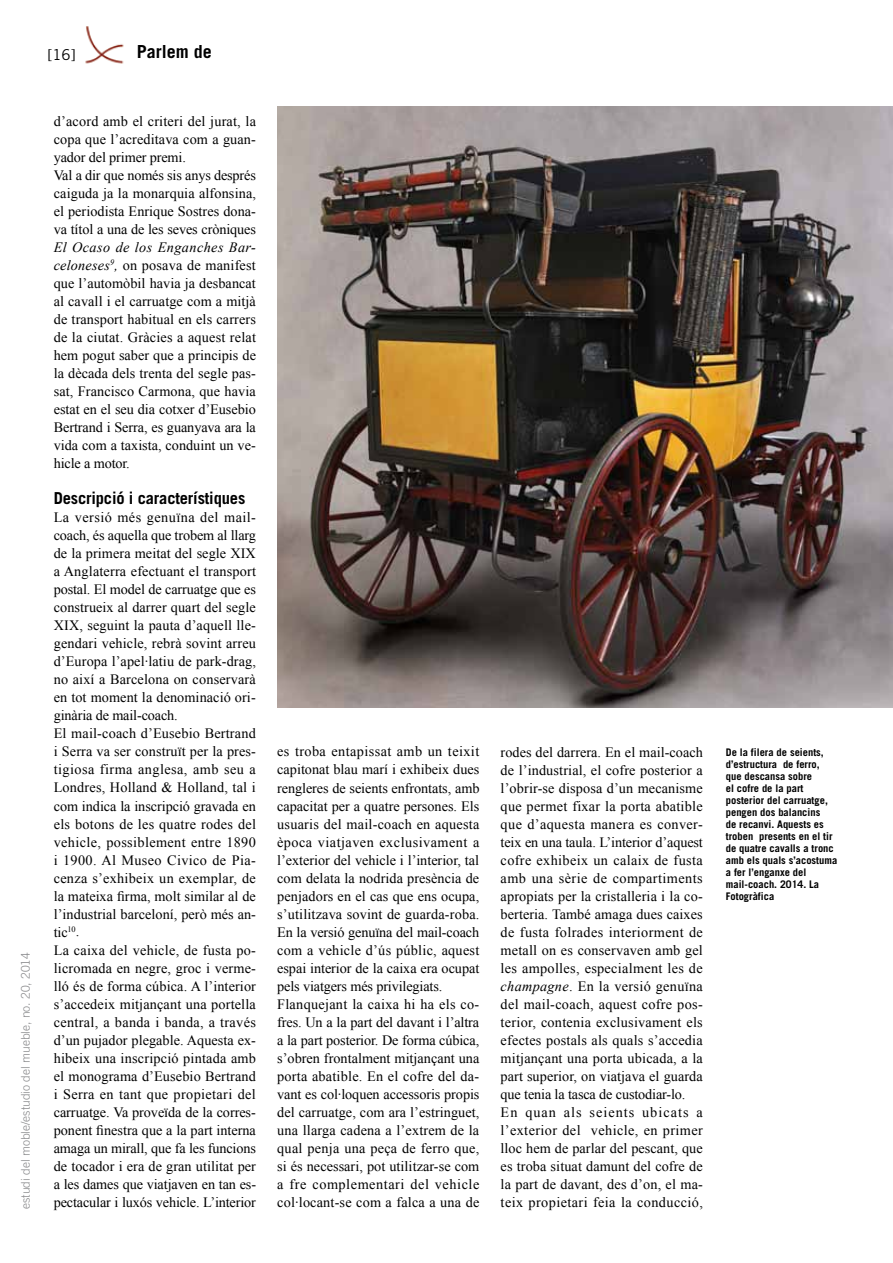
<style>
.page{position:relative;width:893px;height:1263px;background:#fff}
.page>*{position:absolute;margin:0;border:0;box-sizing:border-box;transform-origin:0 0}
.t1{font:700 18px "Trade Gothic";color:#000}
.t2{font:700 16.5px "Trade Gothic";letter-spacing:-.01em;color:#000}
.t3{font:15px "Trade Gothic";color:#000}
.t4{font:14.25px/18px "Times New Roman";letter-spacing:.01em;color:#000}
.t5{font:300 12px "Trade Gothic";color:#87888a}
.t6{font:700 10.5px/12px "Trade Gothic";color:#000}
.s1{font-style:italic}
</style>
<div class="page">
<img style="left:85px;top:26px;width:39px;height:38px">
<img style="left:277px;top:106px;width:616px;height:602px">
<p class="t3" style="left:47px;top:46px;width:30px">[16]</p>
<p class="t1" style="left:137px;top:41px;width:77px">Parlem de</p>
<p class="t5" style="left:18px;top:1209px;width:258px;rotate:-90deg">estudi del moble/estudio del mueble, no. 20, 2014</p>
<p class="t4" style="left:54px;top:112px;width:204px">d’acord amb el criteri del jurat, la copa que l’acreditava com a guan&shy;yador del primer premi.<br>Val a dir que només sis anys després caiguda ja la monarquia alfonsina, el periodista Enrique Sostres dona&shy;va títol a una de les seves cròniques</p>
<p class="t4" style="left:54px;top:238px;width:204px;text-align:justify"><span class="s1">El Ocaso de los Enganches Bar&shy;celoneses</span><sup>9</sup><span class="s1">,</span> on posava de manifest que l’automòbil havia ja desbancat al cavall i el carruatge com a mitjà de transport habitual en els carrers de la ciutat. Gràcies a aquest relat hem pogut saber que a principis de la dècada dels trenta del segle pas&shy;sat, Francisco Carmona, que havia estat en el seu dia cotxer d’Eusebio Bertrand i Serra, es guanyava ara la vida com a taxista, conduint un ve&shy;hicle a motor.</p>
<p class="t2" style="left:54px;top:488px;width:193px">Descripció i característiques</p>
<p class="t4" style="left:54px;top:508px;width:204px">La versió més genuïna del mail&shy;coach, és aquella que trobem al llarg de la primera meitat del segle XIX a Anglaterra efectuant el transport postal. El model de carruatge que es construeix al darrer quart del segle XIX, seguint la pauta d’aquell lle&shy;gendari vehicle, rebrà sovint arreu d’Europa l’apel·latiu de park-drag, no així a Barcelona on conservarà en tot moment la denominació ori&shy;ginària de mail-coach.<br>El mail-coach d’Eusebio Bertrand i Serra va ser construït per la pres&shy;tigiosa firma anglesa, amb seu a Londres, Holland &amp; Holland, tal i com indica la inscripció gravada en els botons de les quatre rodes del vehicle, possiblement entre 1890 i 1900. Al Museo Civico de Pia&shy;cenza s’exhibeix un exemplar, de la mateixa firma, molt similar al de l’industrial barceloní, però més an&shy;tic<sup>10</sup>.<br>La caixa del vehicle, de fusta po&shy;licromada en negre, groc i verme&shy;lló és de forma cúbica. A l’interior s’accedeix mitjançant una portella central, a banda i banda, a través d’un pujador plegable. Aquesta ex&shy;hibeix una inscripció pintada amb el monograma d’Eusebio Bertrand i Serra en tant que propietari del carruatge. Va proveïda de la corres&shy;ponent finestra que a la part interna amaga un mirall, que fa les funcions de tocador i era de gran utilitat per a les dames que viatjaven en tan es&shy;pectacular i luxós vehicle. L’interior</p>
<p class="t4" style="left:277px;top:742px;width:204px">es troba entapissat amb un teixit capitonat blau marí i exhibeix dues rengleres de seients enfrontats, amb capacitat per a quatre persones. Els usuaris del mail-coach en aquesta època viatjaven exclusivament a l’exterior del vehicle i l’interior, tal com delata la nodrida presència de penjadors en el cas que ens ocupa, s’utilitzava sovint de guarda-roba.<br>En la versió genuïna del mail-coach com a vehicle d’ús públic, aquest espai interior de la caixa era ocupat pels viatgers més privilegiats.<br>Flanquejant la caixa hi ha els co&shy;fres. Un a la part del davant i l’altra a la part posterior. De forma cúbica, s’obren frontalment mitjançant una porta abatible. En el cofre del da&shy;vant es col·loquen accessoris propis del carruatge, com ara l’estringuet, una llarga cadena a l’extrem de la qual penja una peça de ferro que, si és necessari, pot utilitzar-se com a fre complementari del vehicle col·locant-se com a falca a una de</p>
<p class="t4" style="left:501px;top:743px;width:204px">rodes del darrera. En el mail-coach de l’industrial, el cofre posterior a l’obrir-se disposa d’un mecanisme que permet fixar la porta abatible que d’aquesta manera es conver&shy;teix en una taula. L’interior d’aquest cofre exhibeix un calaix de fusta amb una sèrie de compartiments apropiats per la cristalleria i la co&shy;berteria. També amaga dues caixes de fusta folrades interiorment de metall on es conservaven amb gel les ampolles, especialment les de <span class="s1">champagne</span>. En la versió genuïna del mail-coach, aquest cofre pos&shy;terior, contenia exclusivament els efectes postals als quals s’accedia mitjançant una porta ubicada, a la part superior, on viatjava el guarda que tenia la tasca de custodiar-lo.<br>En quan als seients ubicats a l’exterior del vehicle, en primer lloc hem de parlar del pescant, que es troba situat damunt del cofre de la part de davant, des d’on, el ma&shy;teix propietari feia la conducció,</p>
<p class="t6" style="left:726px;top:746px;width:113px">De la filera de seients, d’estructura de ferro, que descansa sobre<br>el cofre de la part posterior del carruatge, pengen dos balancins<br>de recanvi. Aquests es troben presents en el tir de quatre cavalls a tronc amb els quals s’acostuma a fer l’enganxe del mail-coach. 2014. La<br>Fotogràfica</p>
</div>
